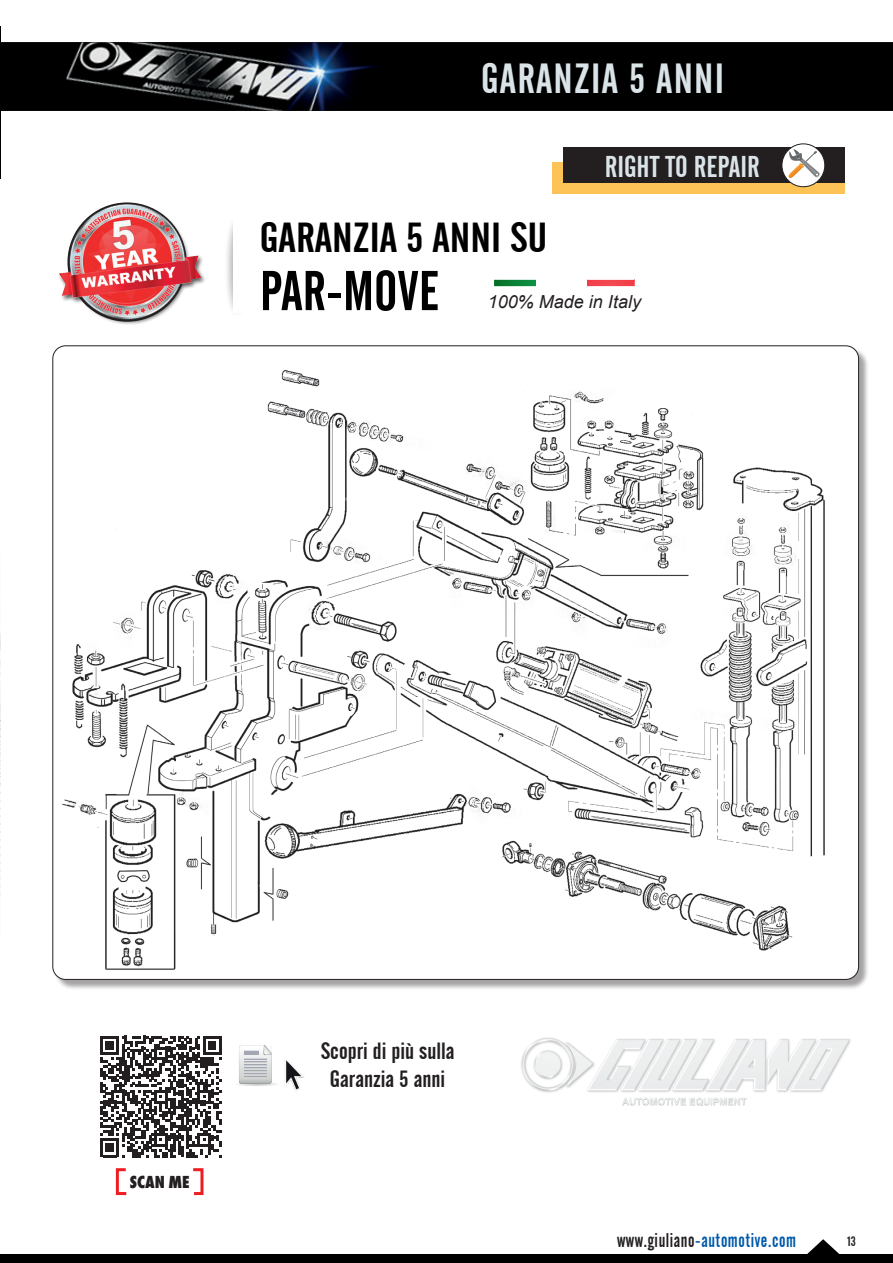
<style>
.page{position:relative;width:893px;height:1263px;background:#fff}
.page>*{position:absolute;margin:0;border:0;box-sizing:border-box;transform-origin:0 0}
.t1{font:55.5px "Alternate Gothic No 2 BT";color:#000}
.t2{font:42px "Alternate Gothic No 2 BT";letter-spacing:.03em;color:#dae4e8}
.t3{font:41.85px "Alternate Gothic No 2 BT";color:#000;scale:1.08 1}
.t4{font:30px "Alternate Gothic No 2 BT";color:#dae4e8}
.t5{font:23.4px/28px "Alternate Gothic No 2 BT";color:#231f20;text-align:center;scale:1.05 1}
.t6{font:19.8px "Alternate Gothic No 2 BT";letter-spacing:.03em;color:#015aaa;scale:.92 1}
.t7{font:italic 18px "Arial";color:#231f20}
.t8{font:800 condensed 18px "Wuerth";color:#231f20}
.t9{font:13.5px "Alternate Gothic No 2 BT";color:#231f20}
.s1{color:#231f20}
</style>
<div class="page">
<svg style="left:807px;top:1239px;width:32px;height:15px"></svg>
<div style="left:0;top:1254px;width:893px;height:9px;background:#000"></div>
<svg style="left:0;top:633px;width:1px;height:262px"></svg>
<img style="left:0;top:26px;width:1px;height:153px">
<div style="left:54px;top:347px;width:815px;height:643px;background:#231f20;opacity:.41"></div>
<img style="left:53px;top:346px;width:806px;height:633px">
<div style="left:58px;top:203px;width:149px;height:122px;background:#231f20;opacity:.75"></div>
<img style="left:58px;top:202px;width:149px;height:120px">
<img style="left:0;top:43px;width:893px;height:68px">
<img style="left:227px;top:223px;width:6px;height:87px">
<svg style="left:494px;top:280px;width:141px;height:6px"></svg>
<img style="left:521px;top:1037px;width:330px;height:69px">
<svg style="left:238px;top:1045px;width:39px;height:41px"></svg>
<img style="left:284px;top:1060px;width:21px;height:31px">
<svg style="left:100px;top:1036px;width:122px;height:121px"></svg>
<svg style="left:193px;top:1168px;width:11px;height:28px"></svg>
<svg style="left:115px;top:1168px;width:12px;height:28px"></svg>
<div style="left:552px;top:162px;width:292px;height:32px;background:#fec356"></div>
<svg style="left:782px;top:144px;width:43px;height:43px"></svg>
<svg style="left:563px;top:147px;width:281px;height:36px;background:#3b3737"></svg>
<div style="left:781px;top:143px;width:44px;height:44px;border:1px solid #231f20;border-radius:50%"></div>
<h2 class="t2" style="left:481px;top:55px;width:244px">GARANZIA 5 ANNI</h2>
<p class="t4" style="left:605px;top:150px;width:156px">RIGHT TO REPAIR</p>
<h3 class="t3" style="left:260px;top:214px;width:268px">GARANZIA 5 ANNI SU</h3>
<h1 class="t1" style="left:260px;top:260px;width:181px">PAR-MOVE</h1>
<p class="t7" style="left:488px;top:290px;width:155px">100% Made in Italy</p>
<p class="t8" style="left:130px;top:1169px;width:61px">SCAN ME</p>
<p class="t5" style="left:321px;top:1037px;width:129px">Scopri di più sulla<br>Garanzia 5 anni</p>
<p class="t6" style="left:617px;top:1229px;width:196px"><span class="s1">www.giuliano</span>-automotive.com</p>
<p class="t9" style="left:847px;top:1234px;width:10px">13</p>
</div>
